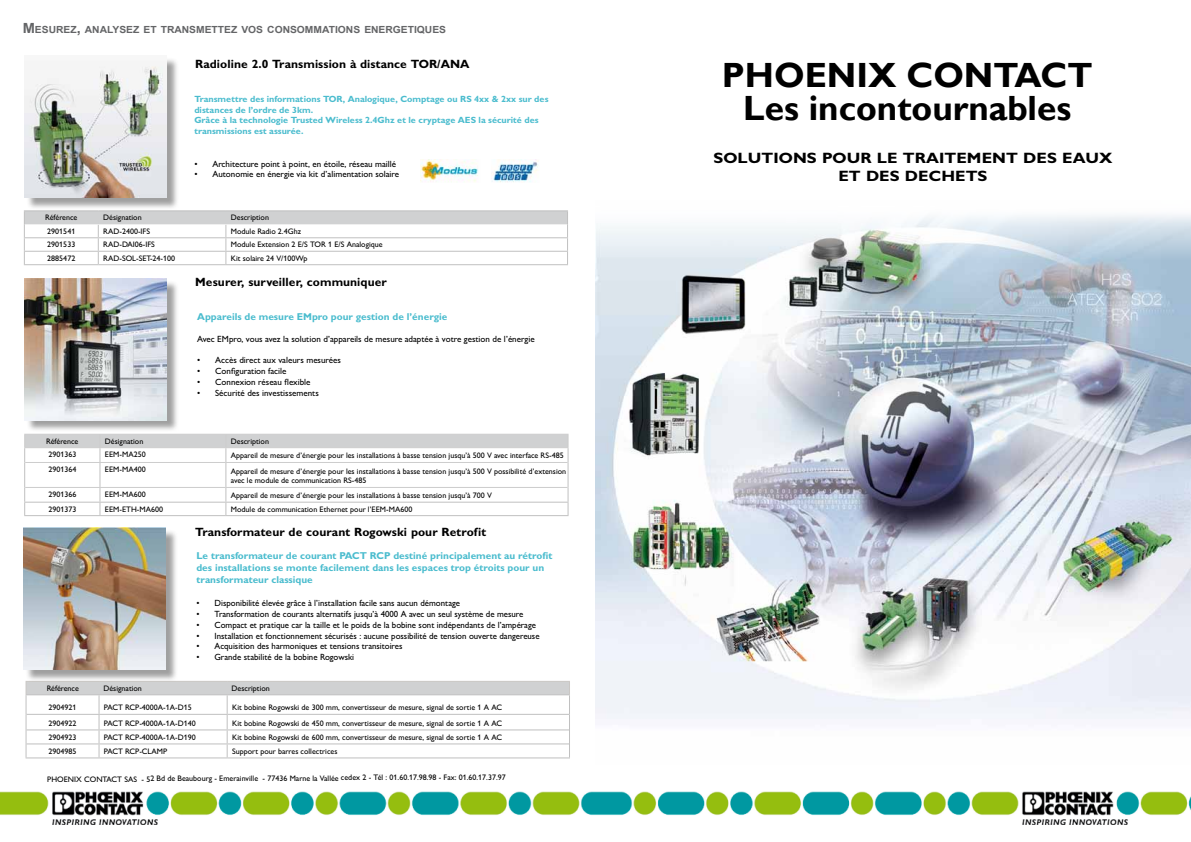
<style>
.page{position:relative;width:1191px;height:842px;background:#fff}
.page>*{position:absolute;margin:0;border:0;box-sizing:border-box;transform-origin:0 0}
.t1{font:700 35px/32.6px "Gill Sans";color:#000;text-align:center}
.t2{font:700 15px/18px "Px C Gill Alt One";letter-spacing:.005em;color:#000;text-align:center;scale:1.1 1}
.t3{font:700 12px "Px C Gill Alt One";letter-spacing:.005em;color:#000}
.t4{font:700 10px/12px "Px C Gill Alt One";color:#4abcce}
.t5{font:700 9.8px "Arial";color:#646567;scale:1.05 1}
.t6{font:9px "Px C Gill Alt One";color:#000}
.t7{font:700 9px/10.8px "Px C Gill Alt One";color:#4abcce}
.t8{font:8px/9.6px "Px C Gill Alt One";color:#000}
.s1{font-size:14px}
</style>
<div class="page">
<img style="left:0;top:792px;width:1191px;height:32px">
<hr style="left:24px;top:515px;width:76px;height:1px;background:#c0c0c0">
<hr style="left:100px;top:515px;width:126px;height:1px;background:#c0c0c0">
<hr style="left:226px;top:515px;width:342px;height:1px;background:#c0c0c0">
<svg style="left:24px;top:434px;width:544px;height:81px"></svg>
<hr style="left:100px;top:447px;width:126px;height:1px;background:#cdcdcd">
<hr style="left:100px;top:462px;width:126px;height:1px;background:#cdcdcd">
<hr style="left:100px;top:487px;width:126px;height:1px;background:#cdcdcd">
<svg style="left:26px;top:681px;width:544px;height:76px"></svg>
<hr style="left:26px;top:757px;width:73px;height:1px;background:#c0c0c0">
<hr style="left:99px;top:757px;width:128px;height:1px;background:#c0c0c0">
<hr style="left:227px;top:757px;width:343px;height:1px;background:#c0c0c0">
<div style="left:25px;top:529px;width:153px;height:152px;background:#808080;opacity:.75"></div>
<img style="left:24px;top:527px;width:142px;height:142px">
<div style="left:26px;top:280px;width:153px;height:152px;background:#808080;opacity:.75"></div>
<img style="left:25px;top:278px;width:141px;height:142px">
<img style="left:595px;top:215px;width:596px;height:504px">
<hr style="left:24px;top:210px;width:74px;height:1px;background:#c0c0c0">
<hr style="left:98px;top:210px;width:128px;height:1px;background:#c0c0c0">
<hr style="left:226px;top:210px;width:342px;height:1px;background:#c0c0c0">
<svg style="left:24px;top:211px;width:544px;height:53px"></svg>
<hr style="left:24px;top:264px;width:74px;height:1px;background:#c0c0c0">
<hr style="left:98px;top:264px;width:128px;height:1px;background:#c0c0c0">
<hr style="left:226px;top:264px;width:342px;height:1px;background:#c0c0c0">
<div style="left:26px;top:57px;width:153px;height:153px;background:#808080;opacity:.75"></div>
<img style="left:25px;top:57px;width:141px;height:141px">
<img style="left:421px;top:159px;width:58px;height:23px">
<img style="left:491px;top:159px;width:48px;height:23px">
<p class="t5" style="left:23px;top:23px;width:405px"><span class="s1">M</span>ESUREZ<span class="s1">,</span> ANALYSEZ ET TRANSMETTEZ VOS CONSOMMATIONS ENERGETIQUES</p>
<h3 class="t3" style="left:195px;top:56px;width:276px">Radioline 2.0 Transmission à distance TOR/ANA</h3>
<p class="t7" style="left:194px;top:93px;width:356px">Transmettre des informations TOR, Analogique, Comptage ou RS 4xx &amp; 2xx sur des distances de l’ordre de 3km.<br>Grâce à la technologie Trusted Wireless 2.4Ghz et le cryptage AES la sécurité des transmissions est assurée.</p>
<p class="t6" style="left:194px;top:158px;width:203px">• Architecture point à point, en étoile, réseau maillé</p>
<p class="t6" style="left:194px;top:169px;width:206px">• Autonomie en énergie via kit d’alimentation solaire</p>
<p class="t8" style="left:45px;top:213px;width:34px">Référence</p>
<p class="t8" style="left:103px;top:213px;width:40px">Désignation</p>
<p class="t8" style="left:231px;top:213px;width:40px">Description</p>
<p class="t8" style="left:47px;top:226px;width:29px">2901541</p>
<p class="t8" style="left:103px;top:226px;width:48px">RAD-2400-IFS</p>
<p class="t8" style="left:231px;top:226px;width:72px">Module Radio 2.4Ghz</p>
<p class="t8" style="left:47px;top:240px;width:29px">2901533</p>
<p class="t8" style="left:103px;top:240px;width:53px">RAD-DAI06-IFS</p>
<p class="t8" style="left:231px;top:240px;width:153px">Module Extension 2 E/S TOR 1 E/S Analogique</p>
<p class="t8" style="left:47px;top:253px;width:29px">2885472</p>
<p class="t8" style="left:103px;top:253px;width:73px">RAD-SOL-SET-24-100</p>
<p class="t8" style="left:231px;top:253px;width:78px">Kit solaire 24 V/100Wp</p>
<h3 class="t3" style="left:195px;top:275px;width:193px">Mesurer, surveiller, communiquer</h3>
<p class="t4" style="left:197px;top:310px;width:252px">Appareils de mesure EMpro pour gestion de l’énergie</p>
<p class="t6" style="left:197px;top:333px;width:339px">Avec EMpro, vous avez la solution d’appareils de mesure adaptée à votre gestion de l’énergie</p>
<p class="t6" style="left:197px;top:355px;width:145px">• Accès direct aux valeurs mesurées</p>
<p class="t6" style="left:197px;top:366px;width:91px">• Configuration facile</p>
<p class="t6" style="left:197px;top:376px;width:115px">• Connexion réseau flexible</p>
<p class="t6" style="left:197px;top:387px;width:123px">• Sécurité des investissements</p>
<p class="t8" style="left:46px;top:436px;width:34px">Référence</p>
<p class="t8" style="left:105px;top:436px;width:40px">Désignation</p>
<p class="t8" style="left:231px;top:436px;width:40px">Description</p>
<p class="t8" style="left:48px;top:449px;width:30px">2901363</p>
<p class="t8" style="left:105px;top:449px;width:42px">EEM-MA250</p>
<p class="t8" style="left:231px;top:451px;width:334px">Appareil de mesure d’énergie pour les installations à basse tension jusqu’à 500 V avec interface RS-485</p>
<p class="t8" style="left:48px;top:464px;width:30px">2901364</p>
<p class="t8" style="left:105px;top:464px;width:42px">EEM-MA400</p>
<p class="t8" style="left:231px;top:466px;width:337px">Appareil de mesure d’énergie pour les installations à basse tension jusqu’à 500 V possibilité d’extension avec le module de communication RS-485</p>
<p class="t8" style="left:48px;top:489px;width:30px">2901366</p>
<p class="t8" style="left:105px;top:489px;width:42px">EEM-MA600</p>
<p class="t8" style="left:231px;top:491px;width:262px">Appareil de mesure d’énergie pour les installations à basse tension jusqu’à 700 V</p>
<p class="t8" style="left:48px;top:504px;width:30px">2901373</p>
<p class="t8" style="left:105px;top:504px;width:60px">EEM-ETH-MA600</p>
<p class="t8" style="left:231px;top:504px;width:183px">Module de communication Ethernet pour l’EEM-MA600</p>
<h3 class="t3" style="left:195px;top:524px;width:292px">Transformateur de courant Rogowski pour Retrofit</h3>
<p class="t4" style="left:196px;top:550px;width:357px">Le transformateur de courant PACT RCP destiné principalement au rétrofit des installations se monte facilement dans les espaces trop étroits pour un transformateur classique</p>
<p class="t6" style="left:196px;top:598px;width:265px">• Disponibilité élevée grâce à l’installation facile sans aucun démontage</p>
<p class="t6" style="left:196px;top:608px;width:328px">• Transformation de courants alternatifs jusqu’à 4000 A avec un seul système de mesure</p>
<p class="t6" style="left:196px;top:619px;width:341px">• Compact et pratique car la taille et le poids de la bobine sont indépendants de l’ampérage</p>
<p class="t6" style="left:196px;top:630px;width:345px">• Installation et fonctionnement sécurisés : aucune possibilité de tension ouverte dangereuse</p>
<p class="t6" style="left:196px;top:641px;width:207px">• Acquisition des harmoniques et tensions transitoires</p>
<p class="t6" style="left:196px;top:652px;width:159px">• Grande stabilité de la bobine Rogowski</p>
<p class="t8" style="left:47px;top:683px;width:34px">Référence</p>
<p class="t8" style="left:103px;top:683px;width:40px">Désignation</p>
<p class="t8" style="left:232px;top:683px;width:40px">Description</p>
<p class="t8" style="left:49px;top:703px;width:29px">2904921</p>
<p class="t8" style="left:104px;top:703px;width:89px">PACT RCP-4000A-1A-D15</p>
<p class="t8" style="left:232px;top:703px;width:271px">Kit bobine Rogowski de 300 mm, convertisseur de mesure, signal de sortie 1 A AC</p>
<p class="t8" style="left:49px;top:718px;width:29px">2904922</p>
<p class="t8" style="left:104px;top:718px;width:93px">PACT RCP-4000A-1A-D140</p>
<p class="t8" style="left:232px;top:718px;width:271px">Kit bobine Rogowski de 450 mm, convertisseur de mesure, signal de sortie 1 A AC</p>
<p class="t8" style="left:49px;top:732px;width:29px">2904923</p>
<p class="t8" style="left:104px;top:732px;width:93px">PACT RCP-4000A-1A-D190</p>
<p class="t8" style="left:232px;top:732px;width:271px">Kit bobine Rogowski de 600 mm, convertisseur de mesure, signal de sortie 1 A AC</p>
<p class="t8" style="left:49px;top:746px;width:29px">2904985</p>
<p class="t8" style="left:104px;top:746px;width:65px">PACT RCP-CLAMP</p>
<p class="t8" style="left:232px;top:746px;width:107px">Support pour barres collectrices</p>
<p class="t8" style="left:47px;top:773px;width:460px">PHOENIX CONTACT SAS - 52 Bd de Beaubourg - Emerainville - 77436 Marne la Vallée cedex 2 - Tél : 01.60.17.98.98 - Fax: 01.60.17.37.97</p>
<h1 class="t1" style="left:722px;top:60px;width:372px">PHOENIX CONTACT<br>Les incontournables</h1>
<h2 class="t2" style="left:713px;top:149px;width:364px">SOLUTIONS POUR LE TRAITEMENT DES EAUX<br>ET DES DECHETS</h2>
</div>
